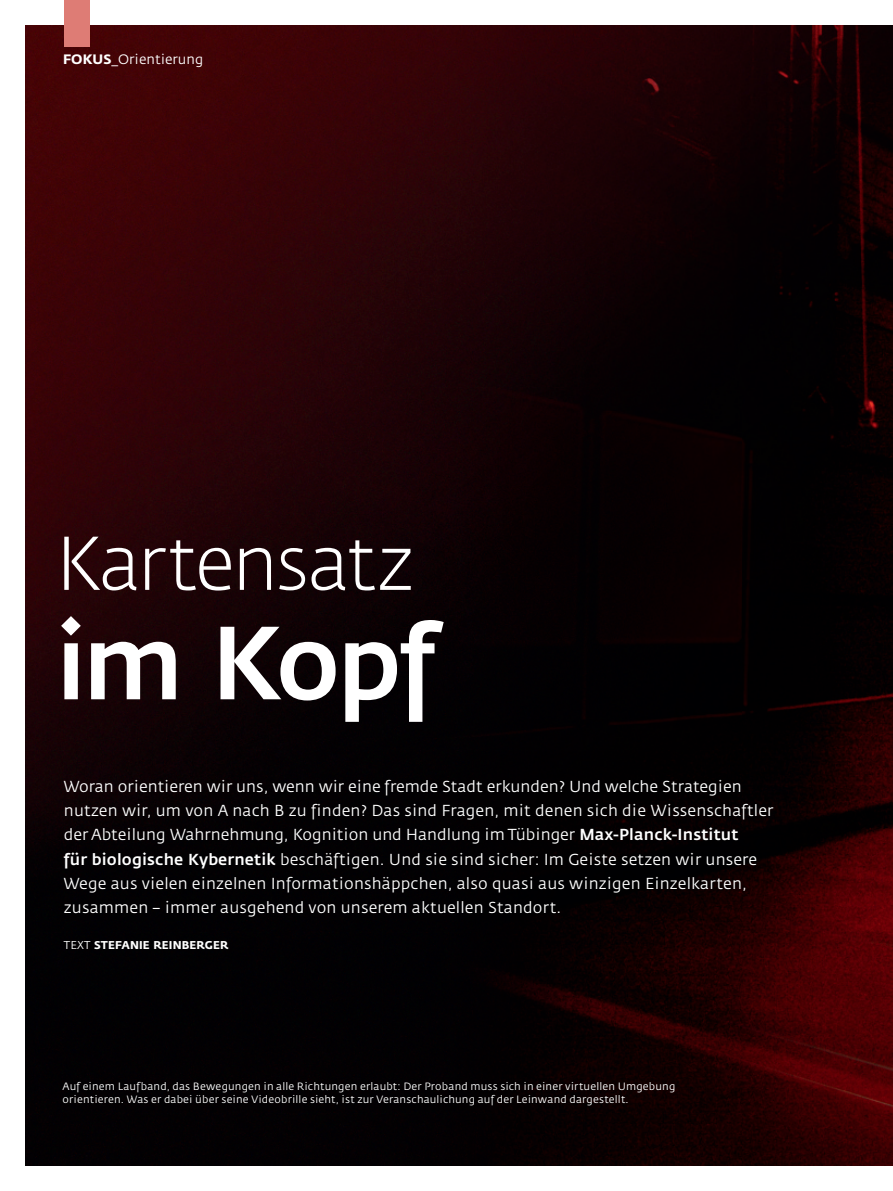
<style>
.page{position:relative;width:893px;height:1191px;background:#fff}
.page>*{position:absolute;margin:0;border:0;box-sizing:border-box;transform-origin:0 0}
.t1{font:500 102.6px "Fedra Sans";letter-spacing:-.04em;color:#fff}
.t2{font:300 75.15px "Fedra Sans";letter-spacing:-.03em;color:#fff}
.t3{font:15.75px/24px "Fedra Sans";letter-spacing:.01em;color:#fff}
.t4{font:13.5px "Fedra Sans";color:#fff}
.t5{font:700 11.25px "Fedra Sans";letter-spacing:.01em;color:#fff}
.t6{font:10.5px/13.5px "Fedra Sans";letter-spacing:.015em;color:#fff}
.s1{font-weight:700}
.s2{font-weight:500}
.s3{font-weight:400}
</style>
<div class="page">
<img style="left:26px;top:26px;width:867px;height:1087px">
<img style="left:383px;top:26px;width:359px;height:1087px">
<img style="left:741px;top:906px;width:152px;height:259px">
<img style="left:26px;top:1113px;width:716px;height:52px">
<div style="left:64px;top:0;width:25px;height:47px;background:#de7c75"></div>
<p class="t4" style="left:63px;top:54px;width:142px"><span class="s1">FOKUS</span>_Orientierung</p>
<p class="t2" style="left:55px;top:531px;width:360px">Kartensatz</p>
<p class="t1" style="left:55px;top:622px;width:383px">im Kopf</p>
<p class="t3" style="left:64px;top:776px;width:711px">Woran orientieren wir uns, wenn wir eine fremde Stadt erkunden? Und welche Strategien nutzen wir, um von A nach B zu finden? Das sind Fragen, mit denen sich die Wissenschaftler der Abteilung Wahrnehmung, Kognition und Handlung im Tübinger <span class="s2">Max-Planck-Institut<br>für biologische Kybernetik</span> beschäftigen. Und sie sind sicher: Im Geiste setzen wir unsere Wege aus vielen einzelnen Informationshäppchen, also quasi aus winzigen Einzelkarten, zusammen – immer ausgehend von unserem aktuellen Standort.</p>
<p class="t5" style="left:64px;top:940px;width:166px"><span class="s3">TEXT</span> STEFANIE REINBERGER</p>
<p class="t6" style="left:63px;top:1080px;width:614px">Auf einem Laufband, das Bewegungen in alle Richtungen erlaubt: Der Proband muss sich in einer virtuellen Umgebung orientieren. Was er dabei über seine Videobrille sieht, ist zur Veranschaulichung auf der Leinwand dargestellt.</p>
</div>
